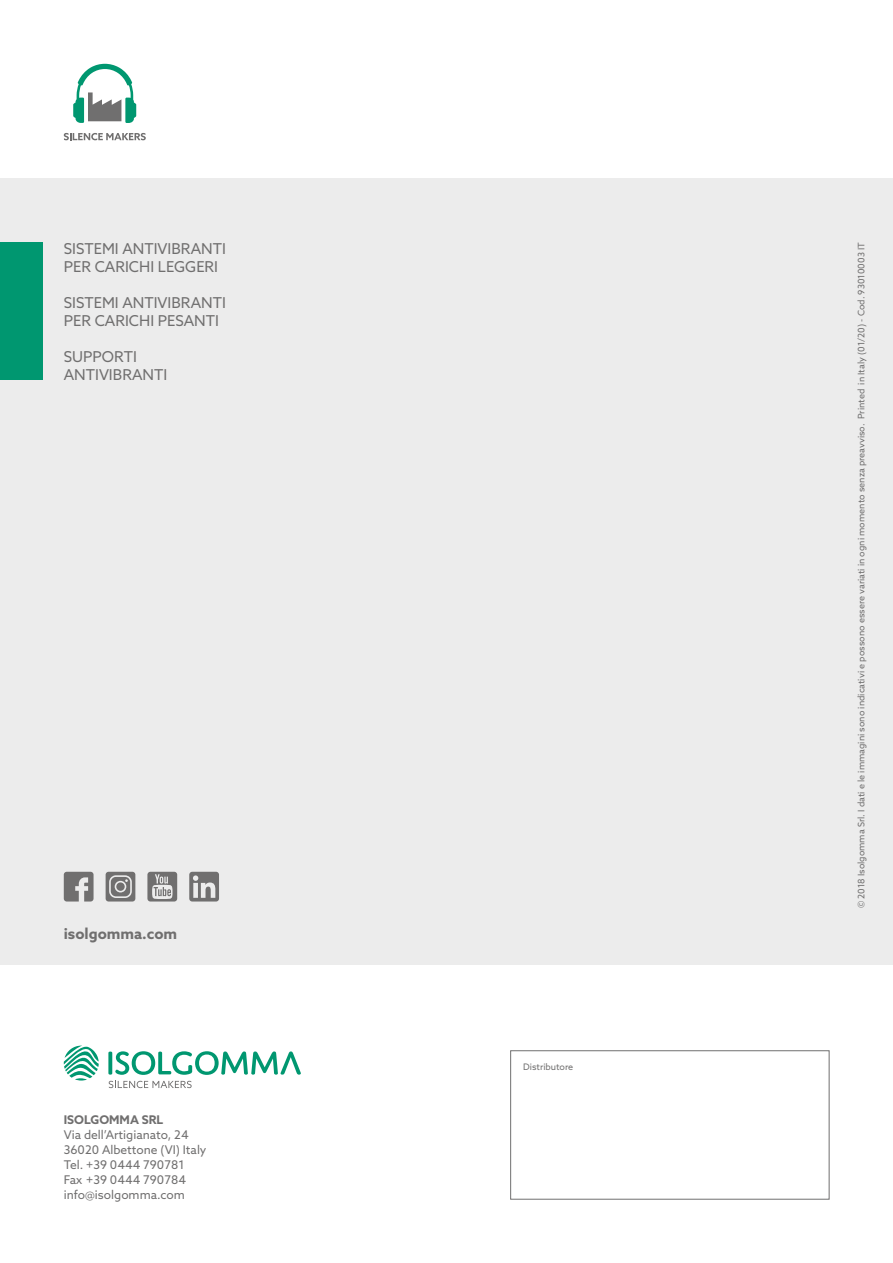
<style>
.page{position:relative;width:893px;height:1263px;background:#fff}
.page>*{position:absolute;margin:0;border:0;box-sizing:border-box;transform-origin:0 0}
.t1{font:15px/18px "Azo Sans";color:#706f6f}
.t2{font:700 15px "Azo Sans";color:#706f6f}
.t3{font:12px/15.1px "Azo Sans";color:#706f6f}
.t4{font:700 12px "Azo Sans";color:#706f6f}
.t5{font:9px "Azo Sans";color:#706f6f}
</style>
<div class="page">
<div style="left:0;top:179px;width:893px;height:786px;background:#ececec"></div>
<div style="left:0;top:242px;width:43px;height:138px;background:#009770"></div>
<svg style="left:64px;top:133px;width:82px;height:7px"></svg>
<svg style="left:73px;top:64px;width:63px;height:59px"></svg>
<div style="left:510px;top:1050px;width:319px;height:149px;border:1px solid #706f6f"></div>
<svg style="left:108px;top:1051px;width:193px;height:24px"></svg>
<svg style="left:109px;top:1081px;width:83px;height:7px"></svg>
<svg style="left:64px;top:1045px;width:35px;height:35px"></svg>
<svg style="left:147px;top:872px;width:30px;height:29px"></svg>
<svg style="left:64px;top:872px;width:30px;height:29px"></svg>
<svg style="left:189px;top:872px;width:30px;height:29px"></svg>
<svg style="left:106px;top:872px;width:29px;height:29px"></svg>
<h1 class="t1" style="left:64px;top:240px;width:164px">SISTEMI ANTIVIBRANTI<br>PER CARICHI LEGGERI</h1>
<h1 class="t1" style="left:64px;top:294px;width:164px">SISTEMI ANTIVIBRANTI<br>PER CARICHI PESANTI</h1>
<h1 class="t1" style="left:64px;top:348px;width:105px">SUPPORTI<br>ANTIVIBRANTI</h1>
<h1 class="t2" style="left:64px;top:924px;width:115px">isolgomma.com</h1>
<h2 class="t4" style="left:64px;top:1111px;width:101px">ISOLGOMMA SRL</h2>
<h2 class="t3" style="left:64px;top:1127px;width:144px">Via dell’Artigianato, 24<br>36020 Albettone (VI) Italy<br>Tel. +39 0444 790781<br>Fax +39 0444 790784 info@isolgomma.com</h2>
<p class="t5" style="left:523px;top:1061px;width:52px">Distributore</p>
<p class="t5" style="left:855px;top:908px;width:667px;rotate:-90deg">© 2018 Isolgomma Srl. I dati e le immagini sono indicativi e possono essere variati in ogni momento senza preavviso. Printed in Italy (01/20) - Cod. 93010003 IT</p>
</div>
